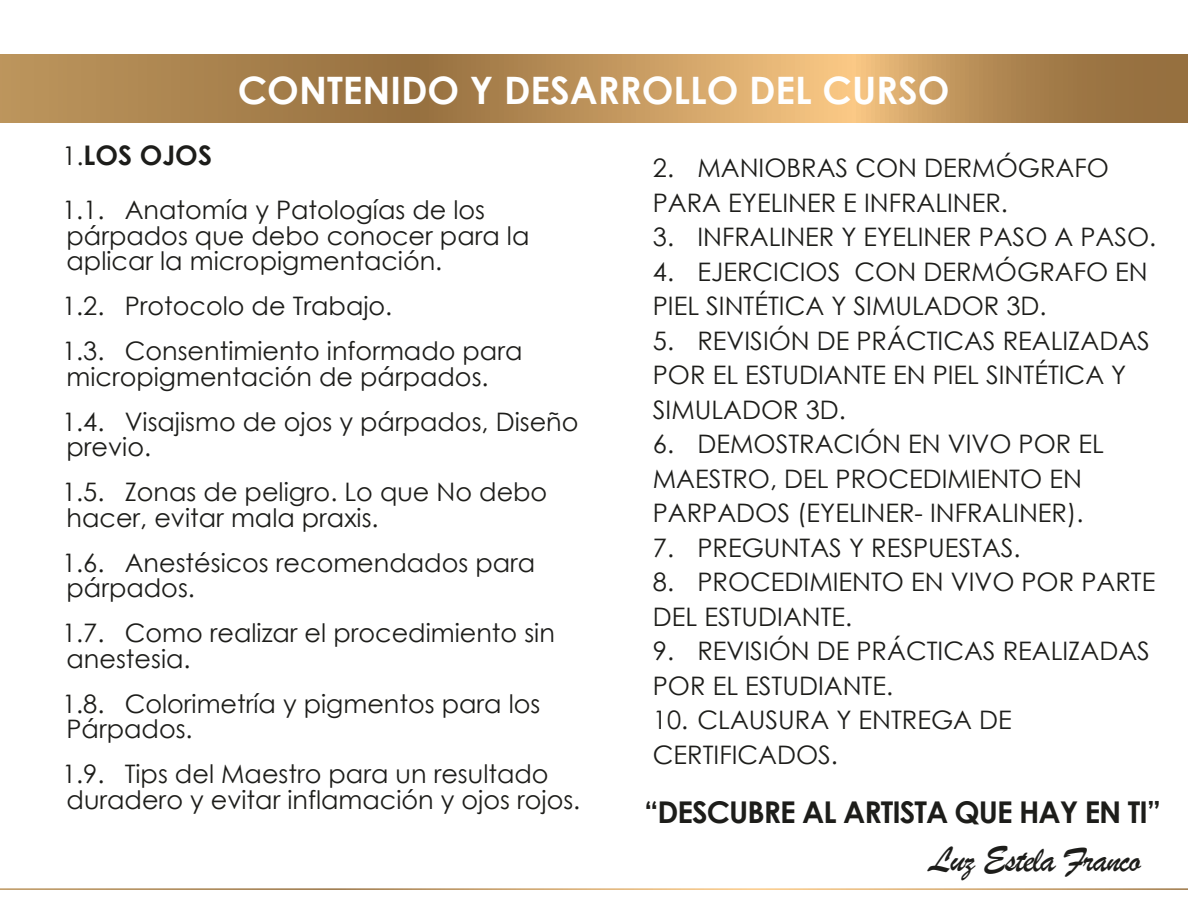
<style>
.page{position:relative;width:1188px;height:918px;background:#fff}
.page>*{position:absolute;margin:0;border:0;box-sizing:border-box;transform-origin:0 0}
.t1{font:700 37.8px "Century Gothic";color:#fff}
.t2{font:37.5px "Brush Script";letter-spacing:-.035em;color:#1d1d1a}
.t3{font:700 30px "Century Gothic";letter-spacing:-.035em;color:#1d1d1a}
.t4{font:700 27px "Century Gothic";color:#1d1d1a}
.t5{font:25.5px/34.5px "Century Gothic";color:#1d1d1a}
.s1{font-weight:400;font-size:25.8px}
</style>
<div class="page">
<svg style="left:0;top:55px;width:1188px;height:67px;background:#b78e57"></svg>
<h1 class="t1" style="left:238px;top:61px;width:713px">CONTENIDO Y DESARROLLO DEL CURSO</h1>
<p class="t4" style="left:62px;top:135px;width:151px"><span class="s1">1.</span>LOS OJOS</p>
<p class="t5" style="left:62px;top:197px;width:469px;line-height:25.5px">1.1. Anatomía y Patologías de los párpados que debo conocer para la aplicar la micropigmentación.</p>
<p class="t5" style="left:62px;top:283px;width:462px;line-height:45px">1.2. Protocolo de Trabajo.<br>1.3. Consentimiento informado para</p>
<p class="t5" style="left:62px;top:354px;width:518px;line-height:45px">micropigmentación de párpados.<br>1.4. Visajismo de ojos y párpados, Diseño</p>
<p class="t5" style="left:62px;top:424px;width:487px;line-height:45px">previo.<br>1.5. Zonas de peligro. Lo que No debo</p>
<p class="t5" style="left:62px;top:495px;width:475px;line-height:45px">hacer, evitar mala praxis.<br>1.6. Anestésicos recomendados para</p>
<p class="t5" style="left:62px;top:565px;width:494px;line-height:45px">párpados.<br>1.7. Como realizar el procedimiento sin</p>
<p class="t5" style="left:62px;top:636px;width:480px;line-height:45px">anestesia.<br>1.8. Colorimetría y pigmentos para los</p>
<p class="t5" style="left:62px;top:706px;width:488px;line-height:45px">Párpados.<br>1.9. Tips del Maestro para un resultado</p>
<p class="t5" style="left:67px;top:782px;width:515px">duradero y evitar inflamación y ojos rojos.</p>
<p class="t5" style="left:653px;top:151px;width:458px">2. MANIOBRAS CON DERMÓGRAFO<br>PARA EYELINER E INFRALINER.</p>
<p class="t5" style="left:653px;top:220px;width:505px">3. INFRALINER Y EYELINER PASO A PASO.</p>
<p class="t5" style="left:653px;top:254px;width:496px">4. EJERCICIOS CON DERMÓGRAFO EN<br>PIEL SINTÉTICA Y SIMULADOR 3D.</p>
<p class="t5" style="left:653px;top:323px;width:499px">5. REVISIÓN DE PRÁCTICAS REALIZADAS<br>POR EL ESTUDIANTE EN PIEL SINTÉTICA Y<br>SIMULADOR 3D.</p>
<p class="t5" style="left:653px;top:427px;width:452px">6. DEMOSTRACIÓN EN VIVO POR EL<br>MAESTRO, DEL PROCEDIMIENTO EN<br>PARPADOS (EYELINER- INFRALINER).</p>
<p class="t5" style="left:653px;top:530px;width:369px">7. PREGUNTAS Y RESPUESTAS.</p>
<p class="t5" style="left:653px;top:565px;width:504px">8. PROCEDIMIENTO EN VIVO POR PARTE<br>DEL ESTUDIANTE.</p>
<p class="t5" style="left:653px;top:634px;width:499px">9. REVISIÓN DE PRÁCTICAS REALIZADAS<br>POR EL ESTUDIANTE.</p>
<p class="t5" style="left:653px;top:703px;width:361px">10. CLAUSURA Y ENTREGA DE<br>CERTIFICADOS.</p>
<p class="t3" style="left:644px;top:789px;width:519px">“DESCUBRE AL ARTISTA QUE HAY EN TI”</p>
<h2 class="t2" style="left:930px;top:837px;width:213px">Luz Estela Franco</h2>
</div>
